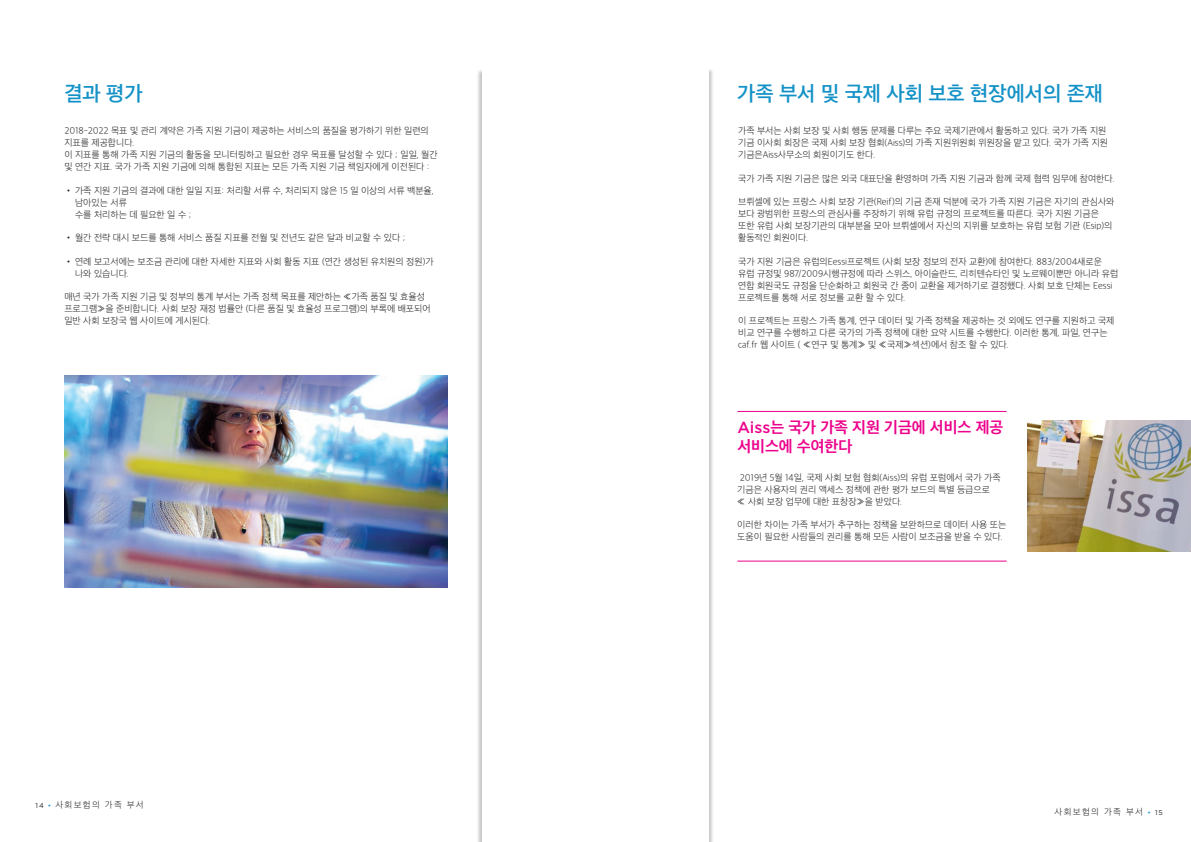
<style>
.page{position:relative;width:1191px;height:842px;background:#fff}
.page>*{position:absolute;margin:0;border:0;box-sizing:border-box;transform-origin:0 0}
.t1{font:600 21px "Apple SD Gothic Neo";color:#1492c7}
.t2{font:700 16px/19px "Apple SD Gothic Neo";color:#ed028c}
.t3{font:200 9.5px/12px "Apple SD Gothic Neo";color:#231f20}
.t4{font:200 9px "Apple SD Gothic Neo";letter-spacing:.15em;color:#231f20}
.s1{font-family:"Gotham";font-weight:400;font-size:7px}
.s2{font-family:"Gotham";font-weight:400;font-size:7px;color:#1492c7}
.s3{font-family:"Gotham";font-weight:500}
</style>
<div class="page">
<div style="left:594px;top:68px;width:120px;height:774px;background:#231f20;opacity:.25"></div>
<div style="left:595px;top:69px;width:114px;height:773px;background:#fff"></div>
<div style="left:595px;top:66px;width:114px;height:13px;background:#fff"></div>
<div style="left:476px;top:69px;width:120px;height:773px;background:#231f20;opacity:.25"></div>
<div style="left:482px;top:71px;width:113px;height:771px;background:#fff"></div>
<div style="left:482px;top:66px;width:121px;height:13px;background:#fff"></div>
<img style="left:64px;top:375px;width:383px;height:213px">
<img style="left:1027px;top:420px;width:164px;height:131px">
<hr style="left:737px;top:411px;width:269px;height:1px;background:#ed028c">
<hr style="left:737px;top:561px;width:269px;height:1px;background:#ed028c">
<h1 class="t1" style="left:64px;top:82px;width:80px">결과 평가</h1>
<p class="t3" style="left:64px;top:126px;width:375px">2018-2022 목표 및 관리 계약은 가족 지원 기금이 제공하는 서비스의 품질을 평가하기 위한 일련의 지표를 제공합니다.<br>이 지표를 통해 가족 지원 기금의 활동을 모니터링하고 필요한 경우 목표를 달성할 수 있다 ; 일일, 월간 및 연간 지표. 국가 가족 지원 기금에 의해 통합된 지표는 모든 가족 지원 기금 책임자에게 이전된다 :</p>
<p class="t3" style="left:75px;top:185px;width:360px;text-indent:-11px">• 가족 지원 기금의 결과에 대한 일일 지표: 처리할 서류 수, 처리되지 않은 15 일 이상의 서류 백분율, 남아있는 서류<br>수를 처리하는 데 필요한 일 수 ;</p>
<p class="t3" style="left:64px;top:232px;width:342px">• 월간 전략 대시 보드를 통해 서비스 품질 지표를 전월 및 전년도 같은 달과 비교할 수 있다 ;</p>
<p class="t3" style="left:75px;top:256px;width:360px;text-indent:-11px">• 연례 보고서에는 보조금 관리에 대한 자세한 지표와 사회 활동 지표 (연간 생성된 유치원의 정원)가 나와 있습니다.</p>
<p class="t3" style="left:64px;top:291px;width:368px">매년 국가 가족 지원 기금 및 정부의 통계 부서는 가족 정책 목표를 제안하는 «가족 품질 및 효율성 프로그램»을 준비합니다. 사회 보장 재정 법률안 (다른 품질 및 효율성 프로그램)의 부록에 배포되어 일반 사회 보장국 웹 사이트에 게시된다.</p>
<p class="t4" style="left:35px;top:800px;width:110px"><span class="s1">14</span> <span class="s2">•</span> 사회보험의 가족 부서</p>
<h1 class="t1" style="left:737px;top:82px;width:367px">가족 부서 및 국제 사회 보호 현장에서의 존재</h1>
<p class="t3" style="left:738px;top:126px;width:371px">가족 부서는 사회 보장 및 사회 행동 문제를 다루는 주요 국제기관에서 활동하고 있다. 국가 가족 지원 기금 이사회 회장은 국제 사회 보장 협회(Aiss)의 가족 지원위원회 위원장을 맡고 있다. 국가 가족 지원 기금은Aiss사무소의 회원이기도 한다.</p>
<p class="t3" style="left:738px;top:173px;width:378px">국가 가족 지원 기금은 많은 외국 대표단을 환영하며 가족 지원 기금과 함께 국제 협력 임무에 참여한다.</p>
<p class="t3" style="left:738px;top:196px;width:378px">브뤼셀에 있는 프랑스 사회 보장 기관(Reif)의 기금 존재 덕분에 국가 가족 지원 기금은 자기의 관심사와 보다 광범위한 프랑스의 관심사를 주장하기 위해 유럽 규정의 프로젝트를 따른다. 국가 지원 기금은 또한 유럽 사회 보장기관의 대부분을 모아 브뤼셀에서 자신의 지위를 보호하는 유럽 보험 기관 (Esip)의 활동적인 회원이다.</p>
<p class="t3" style="left:738px;top:256px;width:382px">국가 지원 기금은 유럽의Eessi프로젝트 (사회 보장 정보의 전자 교환)에 참여한다. 883/2004새로운 유럽 규정및 987/2009시행규정에 따라 스위스, 아이슬란드, 리히텐슈타인 및 노르웨이뿐만 아니라 유럽 연합 회원국도 규정을 단순화하고 회원국 간 종이 교환을 제거하기로 결정했다. 사회 보호 단체는 Eessi 프로젝트를 통해 서로 정보를 교환 할 수 있다.</p>
<p class="t3" style="left:738px;top:315px;width:378px">이 프로젝트는 프랑스 가족 통계, 연구 데이터 및 가족 정책을 제공하는 것 외에도 연구를 지원하고 국제 비교 연구를 수행하고 다른 국가의 가족 정책에 대한 요약 시트를 수행한다. 이러한 통계, 파일, 연구는 caf.fr 웹 사이트 ( «연구 및 통계» 및 «국제»섹션)에서 참조 할 수 있다.</p>
<h2 class="t2" style="left:737px;top:419px;width:267px"><span class="s3">Aiss</span>는 국가 가족 지원 기금에 서비스 제공 서비스에 수여한다</h2>
<p class="t3" style="left:737px;top:472px;width:265px">2019년 5월 14일, 국제 사회 보험 협회(Aiss)의 유럽 포럼에서 국가 가족 기금은 사용자의 권리 액세스 정책에 관한 평가 보드의 특별 등급으로<br>« 사회 보장 업무에 대한 표창장»을 받았다.</p>
<p class="t3" style="left:737px;top:519px;width:271px">이러한 차이는 가족 부서가 추구하는 정책을 보완하므로 데이터 사용 또는 도움이 필요한 사람들의 권리를 통해 모든 사람이 보조금을 받을 수 있다.</p>
<p class="t4" style="left:1054px;top:807px;width:110px">사회보험의 가족 부서 <span class="s2">•</span> <span class="s1">15</span></p>
</div>
